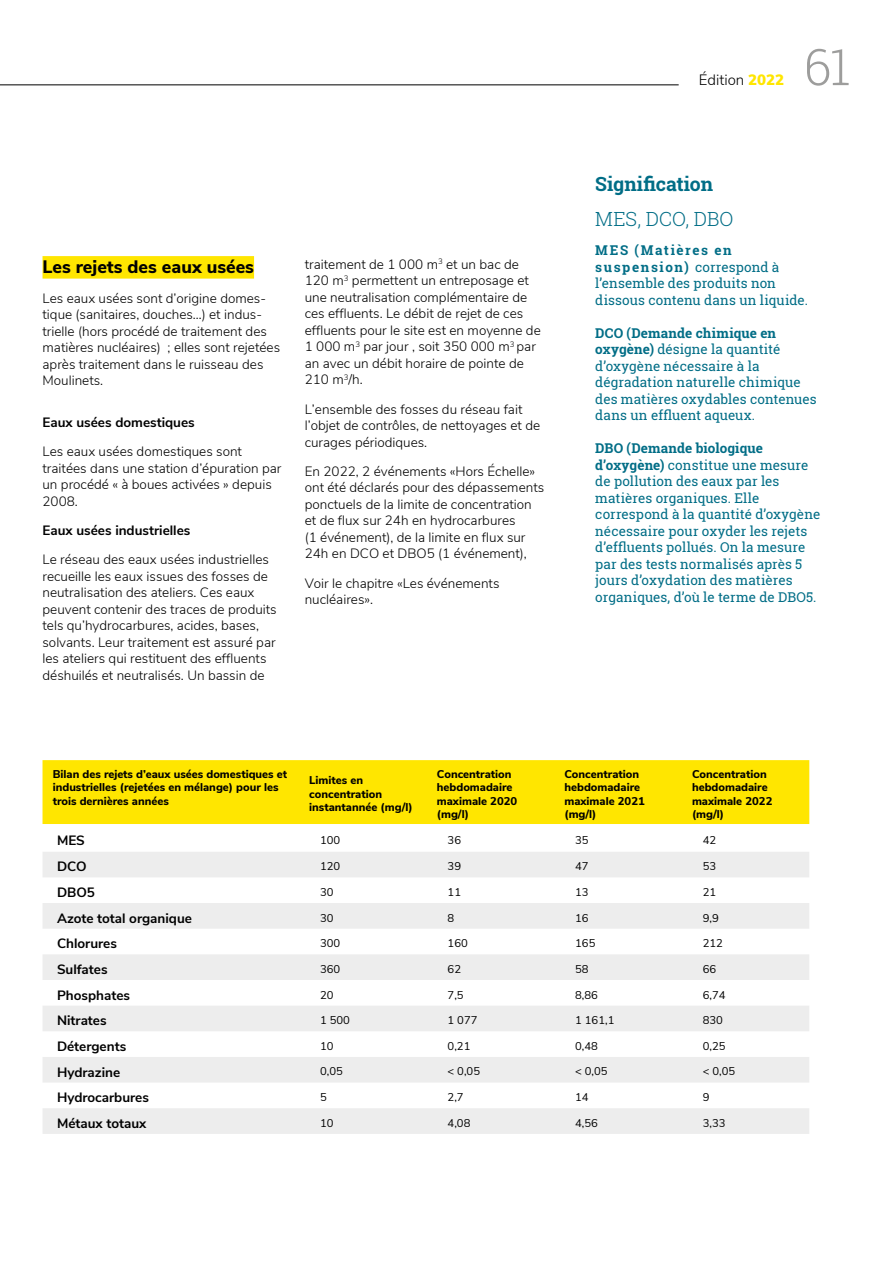
<style>
.page{position:relative;width:893px;height:1263px;background:#fff}
.page>*{position:absolute;margin:0;border:0;box-sizing:border-box;transform-origin:0 0}
.t1{font:300 50.4px "Roboto Slab";color:#9d9d9c}
.t2{font:700 19.5px "Roboto Slab";color:#006d86}
.t3{font:300 19.5px "Roboto Slab";color:#006d86}
.t4{font:800 18px "Nunito Sans";color:#000}
.t5{font:300 15px "Nunito Sans";color:#000}
.t6{font:300 13.5px/16.5px "Nunito Sans";color:#000}
.t7{font:13.5px/16.5px "Roboto Slab";letter-spacing:.005em;color:#006d86}
.t8{font:700 13.5px "Nunito Sans";color:#000}
.t9{font:800 11.25px/13.5px "Nunito Sans";color:#000}
.t10{font:11.25px "Nunito Sans";color:#000}
.s1{font-weight:900;color:#ffe600}
.s2{font-weight:700}
</style>
<div class="page">
<hr style="left:0;top:85px;width:679px;height:1px;background:#000">
<div style="left:43px;top:256px;width:211px;height:23px;background:#ffe600"></div>
<div style="left:43px;top:760px;width:766px;height:64px;background:#ffe600"></div>
<svg style="left:43px;top:852px;width:766px;height:282px;fill:#ededed"></svg>
<h3 class="t4" style="left:43px;top:254px;width:213px">Les rejets des eaux usées</h3>
<p class="t6" style="left:43px;top:289px;width:239px">Les eaux usées sont d’origine domes&shy;tique (sanitaires, douches…) et indus&shy;trielle (hors procédé de traitement des matières nucléaires) ; elles sont rejetées après traitement dans le ruisseau des Moulinets.</p>
<p class="t8" style="left:43px;top:413px;width:154px">Eaux usées domestiques</p>
<p class="t6" style="left:43px;top:443px;width:240px">Les eaux usées domestiques sont traitées dans une station d’épuration par un procédé « à boues activées » depuis<br>2008.</p>
<p class="t8" style="left:43px;top:521px;width:149px">Eaux usées industrielles</p>
<p class="t6" style="left:43px;top:551px;width:236px">Le réseau des eaux usées industrielles recueille les eaux issues des fosses de neutralisation des ateliers. Ces eaux peuvent contenir des traces de produits tels qu’hydrocarbures, acides, bases, solvants. Leur traitement est assuré par les ateliers qui restituent des effluents déshuilés et neutralisés. Un bassin de</p>
<p class="t6" style="left:305px;top:255px;width:238px">traitement de 1 000 m<sup>3</sup> et un bac de<br>120 m<sup>3</sup> permettent un entreposage et une neutralisation complémentaire de ces effluents. Le débit de rejet de ces effluents pour le site est en moyenne de<br>1 000 m<sup>3</sup> par jour , soit 350 000 m<sup>3</sup> par an avec un débit horaire de pointe de<br>210 m<sup>3</sup>/h.</p>
<p class="t6" style="left:305px;top:400px;width:237px">L’ensemble des fosses du réseau fait l’objet de contrôles, de nettoyages et de curages périodiques.</p>
<p class="t6" style="left:305px;top:462px;width:241px">En 2022, 2 événements «Hors Échelle» ont été déclarés pour des dépassements ponctuels de la limite de concentration et de flux sur 24h en hydrocarbures<br>(1 événement), de la limite en flux sur 24h en DCO et DBO5 (1 événement),</p>
<p class="t6" style="left:305px;top:574px;width:196px">Voir le chapitre «Les événements nucléaires».</p>
<p class="t5" style="left:699px;top:69px;width:87px">Édition <span class="s1">2022</span></p>
<h1 class="t1" style="left:804px;top:32px;width:48px">61</h1>
<h2 class="t2" style="left:595px;top:170px;width:119px">Signification</h2>
<h2 class="t3" style="left:595px;top:205px;width:140px">MES, DCO, DBO</h2>
<p class="t7" style="left:595px;top:242px;width:214px"><span class="s2">MES (Matières en suspension)</span> correspond à l’ensemble des produits non dissous contenu dans un liquide.</p>
<p class="t7" style="left:595px;top:324px;width:223px"><span class="s2">DCO (Demande chimique en oxygène)</span> désigne la quantité d’oxygène nécessaire à la dégradation naturelle chimique des matières oxydables contenues dans un effluent aqueux.</p>
<p class="t7" style="left:595px;top:440px;width:226px"><span class="s2">DBO (Demande biologique d’oxygène)</span> constitue une mesure de pollution des eaux par les matières organiques. Elle correspond à la quantité d’oxygène nécessaire pour oxyder les rejets d’effluents pollués. On la mesure par des tests normalisés après 5 jours d’oxydation des matières organiques, d’où le terme de DBO5.</p>
<p class="t9" style="left:53px;top:766px;width:236px">Bilan des rejets d’eaux usées domestiques et industrielles (rejetées en mélange) pour les trois dernières années</p>
<p class="t9" style="left:309px;top:773px;width:105px">Limites en concentration instantannée (mg/l)</p>
<p class="t9" style="left:437px;top:766px;width:82px">Concentration hebdomadaire maximale 2020 (mg/l)</p>
<p class="t9" style="left:564px;top:766px;width:82px">Concentration hebdomadaire maximale 2021 (mg/l)</p>
<p class="t9" style="left:692px;top:766px;width:82px">Concentration hebdomadaire maximale 2022 (mg/l)</p>
<p class="t8" style="left:57px;top:830px;width:29px">MES</p>
<p class="t10" style="left:320px;top:831px;width:22px">100</p>
<p class="t10" style="left:448px;top:831px;width:15px">36</p>
<p class="t10" style="left:575px;top:831px;width:15px">35</p>
<p class="t10" style="left:703px;top:831px;width:15px">42</p>
<p class="t8" style="left:57px;top:857px;width:31px">DCO</p>
<p class="t10" style="left:320px;top:858px;width:22px">120</p>
<p class="t10" style="left:448px;top:858px;width:15px">39</p>
<p class="t10" style="left:575px;top:858px;width:15px">47</p>
<p class="t10" style="left:703px;top:858px;width:15px">53</p>
<p class="t8" style="left:57px;top:882px;width:40px">DBO5</p>
<p class="t10" style="left:320px;top:884px;width:15px">30</p>
<p class="t10" style="left:448px;top:884px;width:15px">11</p>
<p class="t10" style="left:575px;top:884px;width:15px">13</p>
<p class="t10" style="left:703px;top:884px;width:15px">21</p>
<p class="t8" style="left:57px;top:908px;width:136px">Azote total organique</p>
<p class="t10" style="left:320px;top:909px;width:15px">30</p>
<p class="t10" style="left:448px;top:909px;width:8px">8</p>
<p class="t10" style="left:575px;top:909px;width:15px">16</p>
<p class="t10" style="left:703px;top:909px;width:18px">9,9</p>
<p class="t8" style="left:57px;top:934px;width:61px">Chlorures</p>
<p class="t10" style="left:320px;top:935px;width:22px">300</p>
<p class="t10" style="left:448px;top:935px;width:22px">160</p>
<p class="t10" style="left:575px;top:935px;width:22px">165</p>
<p class="t10" style="left:703px;top:935px;width:22px">212</p>
<p class="t8" style="left:57px;top:959px;width:52px">Sulfates</p>
<p class="t10" style="left:320px;top:961px;width:22px">360</p>
<p class="t10" style="left:448px;top:961px;width:15px">62</p>
<p class="t10" style="left:575px;top:961px;width:15px">58</p>
<p class="t10" style="left:703px;top:961px;width:15px">66</p>
<p class="t8" style="left:57px;top:985px;width:75px">Phosphates</p>
<p class="t10" style="left:320px;top:986px;width:15px">20</p>
<p class="t10" style="left:448px;top:986px;width:18px">7,5</p>
<p class="t10" style="left:575px;top:986px;width:24px">8,86</p>
<p class="t10" style="left:703px;top:986px;width:24px">6,74</p>
<p class="t8" style="left:57px;top:1011px;width:51px">Nitrates</p>
<p class="t10" style="left:320px;top:1012px;width:31px">1 500</p>
<p class="t10" style="left:448px;top:1012px;width:31px">1 077</p>
<p class="t10" style="left:575px;top:1012px;width:41px">1 161,1</p>
<p class="t10" style="left:703px;top:1012px;width:22px">830</p>
<p class="t8" style="left:57px;top:1036px;width:71px">Détergents</p>
<p class="t10" style="left:320px;top:1038px;width:15px">10</p>
<p class="t10" style="left:448px;top:1038px;width:24px">0,21</p>
<p class="t10" style="left:575px;top:1038px;width:24px">0,48</p>
<p class="t10" style="left:703px;top:1038px;width:24px">0,25</p>
<p class="t8" style="left:57px;top:1062px;width:65px">Hydrazine</p>
<p class="t10" style="left:320px;top:1063px;width:24px">0,05</p>
<p class="t10" style="left:448px;top:1063px;width:34px">&lt; 0,05</p>
<p class="t10" style="left:575px;top:1063px;width:34px">&lt; 0,05</p>
<p class="t10" style="left:703px;top:1063px;width:34px">&lt; 0,05</p>
<p class="t8" style="left:57px;top:1088px;width:93px">Hydrocarbures</p>
<p class="t10" style="left:320px;top:1089px;width:8px">5</p>
<p class="t10" style="left:448px;top:1089px;width:18px">2,7</p>
<p class="t10" style="left:575px;top:1089px;width:15px">14</p>
<p class="t10" style="left:703px;top:1089px;width:8px">9</p>
<p class="t8" style="left:57px;top:1113px;width:91px">Métaux totaux</p>
<p class="t10" style="left:320px;top:1115px;width:15px">10</p>
<p class="t10" style="left:448px;top:1115px;width:24px">4,08</p>
<p class="t10" style="left:575px;top:1115px;width:24px">4,56</p>
<p class="t10" style="left:703px;top:1115px;width:24px">3,33</p>
</div>
